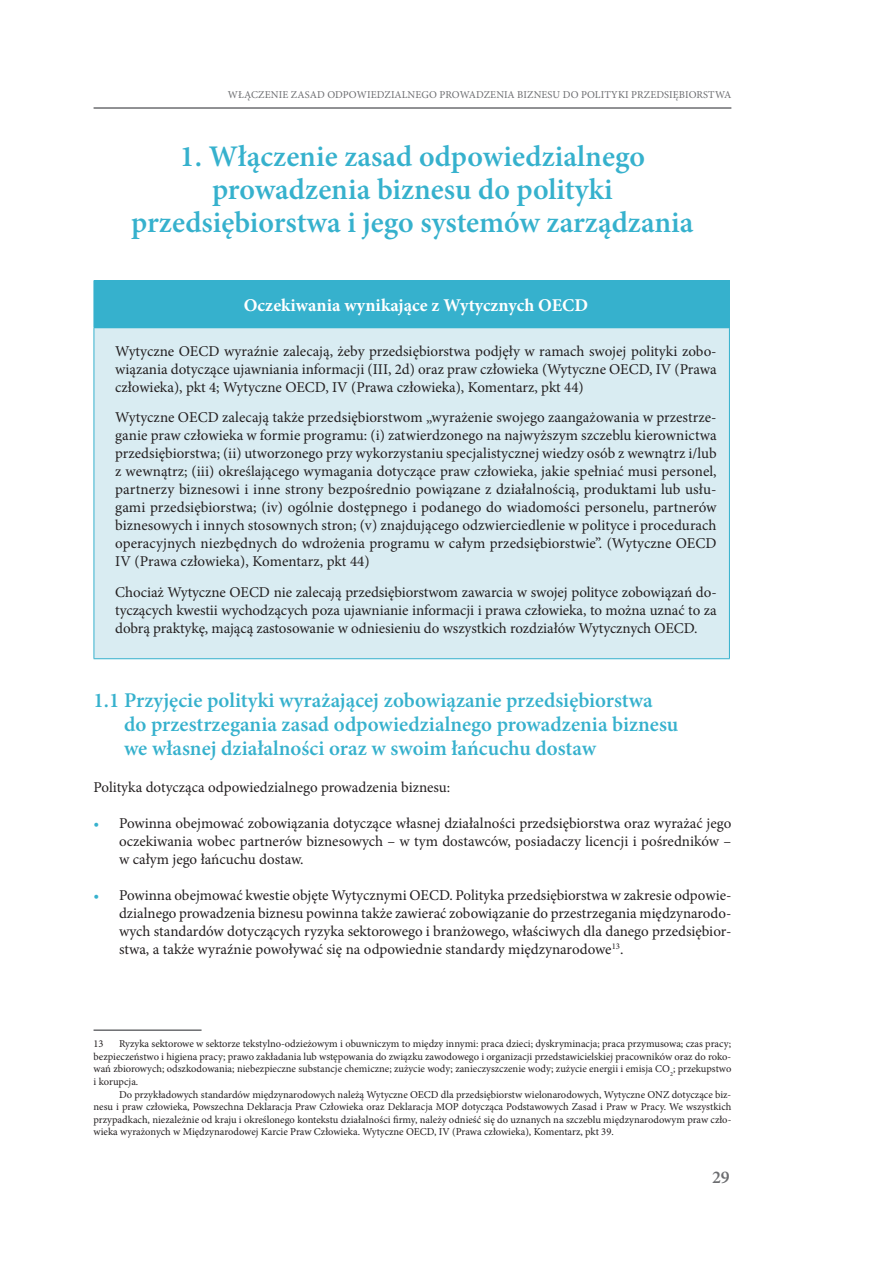
<style>
.page{position:relative;width:893px;height:1263px;background:#fff}
.page>*{position:absolute;margin:0;border:0;box-sizing:border-box;transform-origin:0 0}
.t1{font:600 30px/33px "Minion Pro";color:#36b1cd;text-align:center}
.t2{font:600 21px/24px "Minion Pro";color:#36b1cd}
.t3{font:700 18px "Minion Pro";color:#fff}
.t4{font:600 18px "Minion Pro";color:#6c6d70}
.t5{font:15px/18px "Minion Pro";color:#231f20;text-align:justify}
.t6{font:10.5px/12.6px "Minion Pro";color:#231f20;text-align:justify}
.t7{font:10.5px "Minion Pro";letter-spacing:.01em;color:#6c6d70}
.s1{color:#36b1cd}
</style>
<div class="page">
<hr style="left:94px;top:107px;width:637px;height:2px;background:#6c6d70">
<div style="left:94px;top:281px;width:635px;height:47px;background:#36b1cd"></div>
<div style="left:94px;top:328px;width:635px;height:331px;background:#d9ecf2"></div>
<hr style="left:729px;top:281px;width:1px;height:46px;background:#36b1cd">
<hr style="left:94px;top:280px;width:636px;height:1px;background:#36b1cd">
<hr style="left:94px;top:327px;width:636px;height:1px;background:#36b1cd">
<hr style="left:94px;top:328px;width:1px;height:330px;background:#36b1cd">
<hr style="left:729px;top:328px;width:1px;height:330px;background:#36b1cd">
<hr style="left:94px;top:658px;width:636px;height:1px;background:#36b1cd">
<hr style="left:94px;top:1029px;width:108px;height:2px;background:#6c6d70">
<p class="t7" style="left:228px;top:87px;width:31px">Włączenie</p>
<p class="t7" style="left:291px;top:87px;width:45px">zasad odpowiedzi</p>
<p class="t7" style="left:394px;top:87px;width:22px">alnego</p>
<p class="t7" style="left:439px;top:87px;width:9px">prow</p>
<p class="t7" style="left:469px;top:87px;width:15px">adzeni</p>
<p class="t7" style="left:508px;top:87px;width:17px">a biznesu</p>
<p class="t7" style="left:563px;top:87px;width:76px">do polityki przedsi</p>
<p class="t7" style="left:673px;top:87px;width:14px">ębiorstw</p>
<p class="t7" style="left:724px;top:87px;width:9px">a</p>
<h1 class="t1" style="left:131px;top:140px;width:564px">1. Włączenie zasad odpowiedzialnego prowadzenia biznesu do polityki przedsiębiorstwa i jego systemów zarządzania</h1>
<p class="t3" style="left:244px;top:292px;width:346px">Oczekiwania wynikające z Wytycznych OECD</p>
<p class="t5" style="left:115px;top:342px;width:603px">Wytyczne OECD wyraźnie zalecają, żeby przedsiębiorstwa podjęły w ramach swojej polityki zobo&shy;wiązania dotyczące ujawniania informacji (III, 2d) oraz praw człowieka (Wytyczne OECD, IV (Prawa człowieka), pkt 4; Wytyczne OECD, IV (Prawa człowieka), Komentarz, pkt 44)</p>
<p class="t5" style="left:115px;top:409px;width:603px">Wytyczne OECD zalecają także przedsiębiorstwom „wyrażenie swojego zaangażowania w przestrze&shy;ganie praw człowieka w formie programu: (i) zatwierdzonego na najwyższym szczeblu kierownictwa przedsiębiorstwa; (ii) utworzonego przy wykorzystaniu specjalistycznej wiedzy osób z wewnątrz i/lub z wewnątrz; (iii) określającego wymagania dotyczące praw człowieka, jakie spełniać musi personel, partnerzy biznesowi i inne strony bezpośrednio powiązane z działalnością, produktami lub usłu&shy;gami przedsiębiorstwa; (iv) ogólnie dostępnego i podanego do wiadomości personelu, partnerów biznesowych i innych stosownych stron; (v) znajdującego odzwierciedlenie w polityce i procedurach operacyjnych niezbędnych do wdrożenia programu w całym przedsiębiorstwie”. (Wytyczne OECD IV (Prawa człowieka), Komentarz, pkt 44)</p>
<p class="t5" style="left:115px;top:583px;width:603px">Chociaż Wytyczne OECD nie zalecają przedsiębiorstwom zawarcia w swojej polityce zobowiązań do&shy;tyczących kwestii wychodzących poza ujawnianie informacji i prawa człowieka, to można uznać to za dobrą praktykę, mającą zastosowanie w odniesieniu do wszystkich rozdziałów Wytycznych OECD.</p>
<h2 class="t2" style="left:124px;top:688px;width:556px;text-indent:-30px">1.1 Przyjęcie polityki wyrażającej zobowiązanie przedsiębiorstwa do przestrzegania zasad odpowiedzialnego prowadzenia biznesu we własnej działalności oraz w swoim łańcuchu dostaw</h2>
<p class="t5" style="left:94px;top:778px;width:358px">Polityka dotycząca odpowiedzialnego prowadzenia biznesu:</p>
<p class="t5" style="left:119px;top:814px;width:614px;text-indent:-26px"><span class="s1">•</span> Powinna obejmować zobowiązania dotyczące własnej działalności przedsiębiorstwa oraz wyrażać jego oczekiwania wobec partnerów biznesowych – w tym dostawców, posiadaczy licencji i pośredników – w całym jego łańcuchu dostaw.</p>
<p class="t5" style="left:119px;top:886px;width:614px;text-indent:-26px"><span class="s1">•</span> Powinna obejmować kwestie objęte Wytycznymi OECD. Polityka przedsiębiorstwa w zakresie odpowie&shy;dzialnego prowadzenia biznesu powinna także zawierać zobowiązanie do przestrzegania międzynarodo&shy;wych standardów dotyczących ryzyka sektorowego i branżowego, właściwych dla danego przedsiębior&shy;stwa, a także wyraźnie powoływać się na odpowiednie standardy międzynarodowe<sup>13</sup>.</p>
<p class="t6" style="left:94px;top:1037px;width:639px;text-indent:26px">Ryzyka sektorowe w sektorze tekstylno-odzieżowym i obuwniczym to między innymi: praca dzieci; dyskryminacja; praca przymusowa; czas pracy; bezpieczeństwo i higiena pracy; prawo zakładania lub wstępowania do związku zawodowego i organizacji przedstawicielskiej pracowników oraz do roko&shy;wań zbiorowych; odszkodowania; niebezpieczne substancje chemiczne; zużycie wody; zanieczyszczenie wody; zużycie energii i emisja CO<sub>2</sub>; przekupstwo i korupcja.</p>
<p class="t6" style="left:94px;top:1088px;width:639px;text-indent:26px">Do przykładowych standardów międzynarodowych należą Wytyczne OECD dla przedsiębiorstw wielonarodowych, Wytyczne ONZ dotyczące biz&shy;nesu i praw człowieka, Powszechna Deklaracja Praw Człowieka oraz Deklaracja MOP dotycząca Podstawowych Zasad i Praw w Pracy. We wszystkich przypadkach, niezależnie od kraju i określonego kontekstu działalności firmy, należy odnieść się do uznanych na szczeblu międzynarodowym praw czło&shy;wieka wyrażonych w Międzynarodowej Karcie Praw Człowieka. Wytyczne OECD, IV (Prawa człowieka), Komentarz, pkt 39.</p>
<p class="t6" style="left:94px;top:1037px;width:12px">13</p>
<p class="t4" style="left:712px;top:1165px;width:19px">29</p>
</div>
